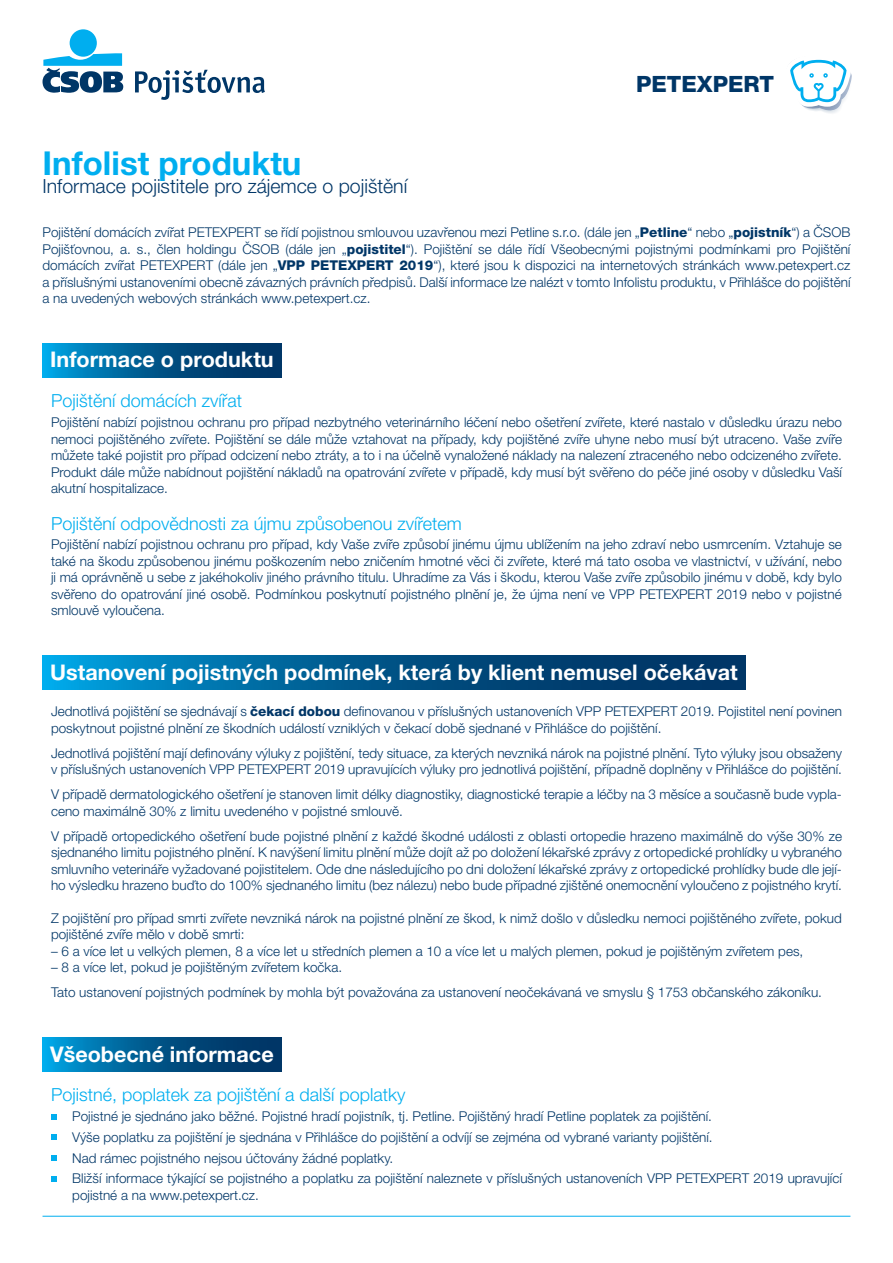
<style>
.page{position:relative;width:893px;height:1263px;background:#fff}
.page>*{position:absolute;margin:0;border:0;box-sizing:border-box;transform-origin:0 0}
.t1{font:700 33px "Helvetica Neue LT Pro";color:#00aeef}
.t2{font:800 22.5px "Helvetica Neue LT Pro";color:#003667}
.t3{font:700 21.6px "Helvetica Neue LT Pro";color:#fff}
.t4{font:300 19.5px "Helvetica Neue LT Pro";color:#003667}
.t5{font:300 18px "Helvetica Neue LT Pro";color:#00aeef}
.t6{font:300 13.5px/16.5px "Helvetica Neue LT Pro";color:#003667}
.s1{font-weight:800}
</style>
<div class="page">
<div style="left:70px;top:29px;width:27px;height:28px;background:#00aeef;border-radius:50%"></div>
<svg style="left:43px;top:53px;width:80px;height:40px"></svg>
<svg style="left:135px;top:70px;width:130px;height:30px"></svg>
<hr style="left:43px;top:1216px;width:807px;height:1px;background:#00aeef">
<svg style="left:43px;top:343px;width:238px;height:34px;background:#005c91"></svg>
<svg style="left:43px;top:655px;width:702px;height:34px;background:#005c91"></svg>
<svg style="left:43px;top:1037px;width:238px;height:34px;background:#005c91"></svg>
<svg style="left:51px;top:1114px;width:6px;height:5px"></svg>
<svg style="left:51px;top:1134px;width:6px;height:6px"></svg>
<svg style="left:51px;top:1155px;width:6px;height:6px"></svg>
<svg style="left:51px;top:1176px;width:6px;height:6px"></svg>
<svg style="left:790px;top:59px;width:62px;height:54px"></svg>
<h2 class="t2" style="left:636px;top:70px;width:139px">PETEXPERT</h2>
<h1 class="t1" style="left:43px;top:142px;width:261px">Infolist produktu</h1>
<h3 class="t4" style="left:43px;top:174px;width:366px">Informace pojistitele pro zájemce o pojištění</h3>
<p class="t6" style="left:43px;top:224px;width:809px;text-align:justify">Pojištění domácích zvířat PETEXPERT se řídí pojistnou smlouvou uzavřenou mezi Petline s.r.o. (dále jen „<span class="s1">Petline</span>“ nebo „<span class="s1">pojistník</span>“) a ČSOB Pojišťovnou, a. s., člen holdingu ČSOB (dále jen „<span class="s1">pojistitel</span>“). Pojištění se dále řídí Všeobecnými pojistnými podmínkami pro Pojištění domácích zvířat PETEXPERT (dále jen „<span class="s1">VPP PETEXPERT 2019</span>“), které jsou k dispozici na internetových stránkách www.petexpert.cz a příslušnými ustanoveními obecně závazných právních předpisů. Další informace lze nalézt v tomto Infolistu produktu, v Přihlášce do pojištění a na uvedených webových stránkách www.petexpert.cz.</p>
<h3 class="t3" style="left:50px;top:345px;width:225px">Informace o produktu</h3>
<h3 class="t5" style="left:51px;top:390px;width:193px">Pojištění domácích zvířat</h3>
<p class="t6" style="left:51px;top:414px;width:792px;text-align:justify">Pojištění nabízí pojistnou ochranu pro případ nezbytného veterinárního léčení nebo ošetření zvířete, které nastalo v důsledku úrazu nebo nemoci pojištěného zvířete. Pojištění se dále může vztahovat na případy, kdy pojištěné zvíře uhyne nebo musí být utraceno. Vaše zvíře můžete také pojistit pro případ odcizení nebo ztráty, a to i na účelně vynaložené náklady na nalezení ztraceného nebo odcizeného zvířete.<br>Produkt dále může nabídnout pojištění nákladů na opatrování zvířete v případě, kdy musí být svěřeno do péče jiné osoby v důsledku Vaší akutní hospitalizace.</p>
<h3 class="t5" style="left:51px;top:512px;width:412px">Pojištění odpovědnosti za újmu způsobenou zvířetem</h3>
<p class="t6" style="left:51px;top:536px;width:792px;text-align:justify">Pojištění nabízí pojistnou ochranu pro případ, kdy Vaše zvíře způsobí jinému újmu ublížením na jeho zdraví nebo usmrcením. Vztahuje se také na škodu způsobenou jinému poškozením nebo zničením hmotné věci či zvířete, které má tato osoba ve vlastnictví, v užívání, nebo ji má oprávněně u sebe z jakéhokoliv jiného právního titulu. Uhradíme za Vás i škodu, kterou Vaše zvíře způsobilo jinému v době, kdy bylo svěřeno do opatrování jiné osobě. Podmínkou poskytnutí pojistného plnění je, že újma není ve VPP PETEXPERT 2019 nebo v pojistné smlouvě vyloučena.</p>
<h3 class="t3" style="left:50px;top:658px;width:689px">Ustanovení pojistných podmínek, která by klient nemusel očekávat</h3>
<p class="t6" style="left:51px;top:703px;width:792px">Jednotlivá pojištění se sjednávají s <span class="s1">čekací dobou</span> definovanou v příslušných ustanoveních VPP PETEXPERT 2019. Pojistitel není povinen poskytnout pojistné plnění ze škodních událostí vzniklých v čekací době sjednané v Přihlášce do pojištění.</p>
<p class="t6" style="left:51px;top:744px;width:792px">Jednotlivá pojištění mají definovány výluky z pojištění, tedy situace, za kterých nevzniká nárok na pojistné plnění. Tyto výluky jsou obsaženy v příslušných ustanoveních VPP PETEXPERT 2019 upravujících výluky pro jednotlivá pojištění, případně doplněny v Přihlášce do pojištění.</p>
<p class="t6" style="left:51px;top:786px;width:792px">V případě dermatologického ošetření je stanoven limit délky diagnostiky, diagnostické terapie a léčby na 3 měsíce a současně bude vypla&shy;ceno maximálně 30% z limitu uvedeného v pojistné smlouvě.</p>
<p class="t6" style="left:51px;top:827px;width:792px;text-align:justify">V případě ortopedického ošetření bude pojistné plnění z každé škodné události z oblasti ortopedie hrazeno maximálně do výše 30% ze sjednaného limitu pojistného plnění. K navýšení limitu plnění může dojít až po doložení lékařské zprávy z ortopedické prohlídky u vybraného smluvního veterináře vyžadované pojistitelem. Ode dne následujícího po dni doložení lékařské zprávy z ortopedické prohlídky bude dle její&shy;ho výsledku hrazeno buďto do 100% sjednaného limitu (bez nálezu) nebo bude případné zjištěné onemocnění vyloučeno z pojistného krytí.</p>
<p class="t6" style="left:51px;top:909px;width:792px">Z pojištění pro případ smrti zvířete nevzniká nárok na pojistné plnění ze škod, k nimž došlo v důsledku nemoci pojištěného zvířete, pokud pojištěné zvíře mělo v době smrti:</p>
<p class="t6" style="left:51px;top:942px;width:754px">– 6 a více let u velkých plemen, 8 a více let u středních plemen a 10 a více let u malých plemen, pokud je pojištěným zvířetem pes,</p>
<p class="t6" style="left:51px;top:954px;width:772px;line-height:25px">– 8 a více let, pokud je pojištěným zvířetem kočka.<br>Tato ustanovení pojistných podmínek by mohla být považována za ustanovení neočekávaná ve smyslu § 1753 občanského zákoníku.</p>
<h3 class="t3" style="left:50px;top:1040px;width:225px">Všeobecné informace</h3>
<h3 class="t5" style="left:51px;top:1084px;width:356px">Pojistné, poplatek za pojištění a další poplatky</h3>
<p class="t6" style="left:72px;top:1105px;width:771px;line-height:20.7px">Pojistné je sjednáno jako běžné. Pojistné hradí pojistník, tj. Petline. Pojištěný hradí Petline poplatek za pojištění.<br>Výše poplatku za pojištění je sjednána v Přihlášce do pojištění a odvíjí se zejména od vybrané varianty pojištění.<br>Nad rámec pojistného nejsou účtovány žádné poplatky.<br>Bližší informace týkající se pojistného a poplatku za pojištění naleznete v příslušných ustanoveních VPP PETEXPERT 2019 upravující</p>
<p class="t6" style="left:72px;top:1186px;width:188px">pojistné a na www.petexpert.cz.</p>
</div>
